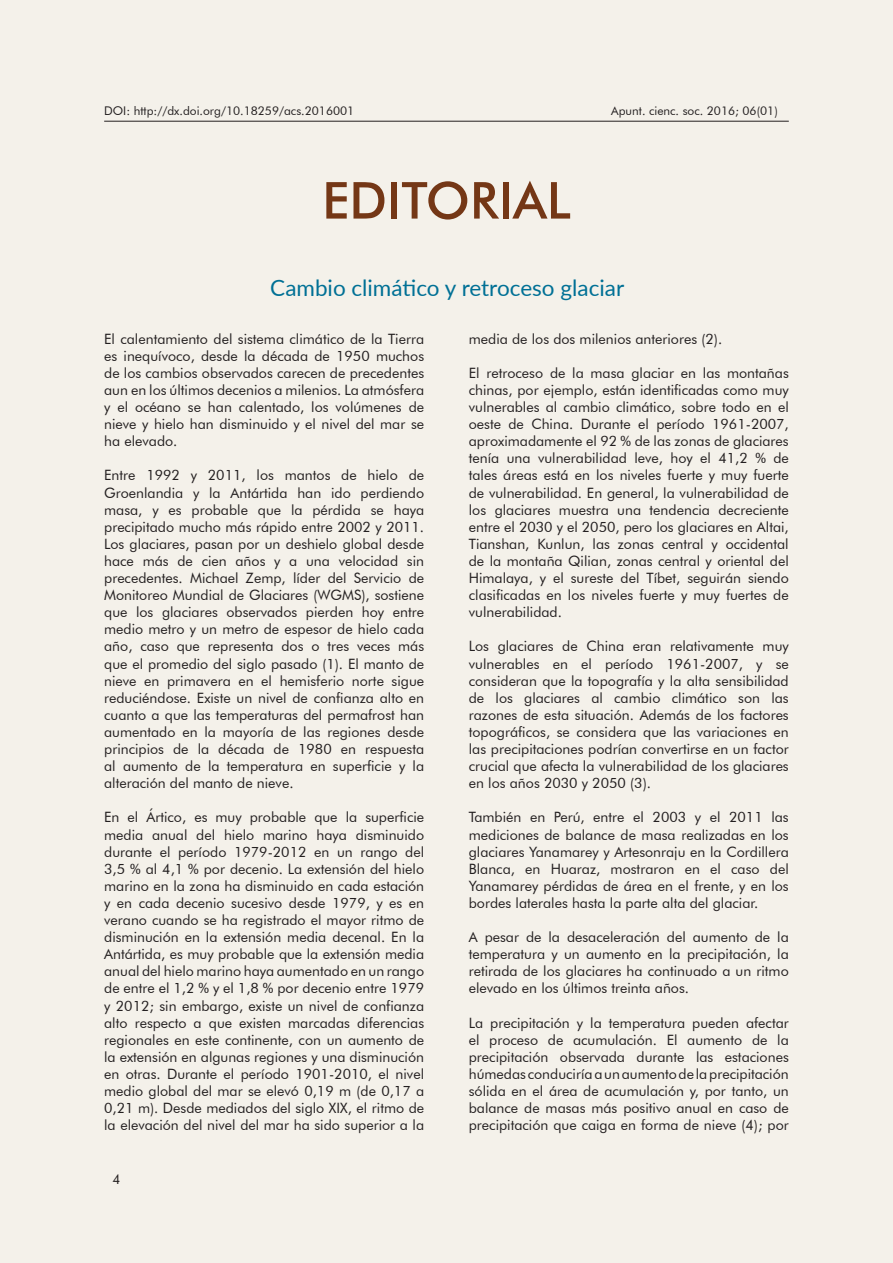
<style>
.page{position:relative;width:893px;height:1263px;background:#f4f1ea}
.page>*{position:absolute;margin:0;border:0;box-sizing:border-box;transform-origin:0 0}
.t1{font:500 51px "Futura BT";color:#743716}
.t2{font:22.5px "Lato";color:#007095}
.t3{font:14.25px/17.1px "Futura BT";color:#231f20;text-align:justify}
.t4{font:13.5px "Futura BT";color:#231f20}
.t5{font:12px "Futura BT";color:#231f20}
</style>
<div class="page">
<hr style="left:104px;top:121px;width:685px;height:1px;background:#231f20">
<p class="t5" style="left:104px;top:104px;width:252px">DOI: http://dx.doi.org/10.18259/acs.2016001</p>
<p class="t1" style="left:322px;top:169px;width:250px">EDITORIAL</p>
<p class="t5" style="left:611px;top:104px;width:168px">Apunt. cienc. soc. 2016; 06(01)</p>
<p class="t2" style="left:270px;top:272px;width:355px">Cambio climático y retroceso glaciar</p>
<p class="t3" style="left:104px;top:330px;width:321px">El calentamiento del sistema climático de la Tierra es inequívoco, desde la década de 1950 muchos de los cambios observados carecen de precedentes aun en los últimos decenios a milenios. La atmósfera y el océano se han calentado, los volúmenes de nieve y hielo han disminuido y el nivel del mar se ha elevado.</p>
<p class="t3" style="left:104px;top:467px;width:321px">Entre 1992 y 2011, los mantos de hielo de Groenlandia y la Antártida han ido perdiendo masa, y es probable que la pérdida se haya precipitado mucho más rápido entre 2002 y 2011.<br>Los glaciares, pasan por un deshielo global desde hace más de cien años y a una velocidad sin precedentes. Michael Zemp, líder del Servicio de Monitoreo Mundial de Glaciares (WGMS), sostiene que los glaciares observados pierden hoy entre medio metro y un metro de espesor de hielo cada año, caso que representa dos o tres veces más que el promedio del siglo pasado (1). El manto de nieve en primavera en el hemisferio norte sigue reduciéndose. Existe un nivel de confianza alto en cuanto a que las temperaturas del permafrost han aumentado en la mayoría de las regiones desde principios de la década de 1980 en respuesta al aumento de la temperatura en superficie y la alteración del manto de nieve.</p>
<p class="t3" style="left:104px;top:809px;width:321px">En el Ártico, es muy probable que la superficie media anual del hielo marino haya disminuido durante el período 1979-2012 en un rango del 3,5 % al 4,1 % por decenio. La extensión del hielo marino en la zona ha disminuido en cada estación y en cada decenio sucesivo desde 1979, y es en verano cuando se ha registrado el mayor ritmo de disminución en la extensión media decenal. En la Antártida, es muy probable que la extensión media anual del hielo marino haya aumentado en un rango de entre el 1,2 % y el 1,8 % por decenio entre 1979 y 2012; sin embargo, existe un nivel de confianza alto respecto a que existen marcadas diferencias regionales en este continente, con un aumento de la extensión en algunas regiones y una disminución en otras. Durante el período 1901-2010, el nivel medio global del mar se elevó 0,19 m (de 0,17 a 0,21 m). Desde mediados del siglo XIX, el ritmo de la elevación del nivel del mar ha sido superior a la</p>
<p class="t4" style="left:112px;top:1171px;width:9px">4</p>
<p class="t3" style="left:469px;top:330px;width:255px">media de los dos milenios anteriores (2).</p>
<p class="t3" style="left:469px;top:364px;width:321px">El retroceso de la masa glaciar en las montañas chinas, por ejemplo, están identificadas como muy vulnerables al cambio climático, sobre todo en el oeste de China. Durante el período 1961-2007, aproximadamente el 92 % de las zonas de glaciares tenía una vulnerabilidad leve, hoy el 41,2 % de tales áreas está en los niveles fuerte y muy fuerte de vulnerabilidad. En general, la vulnerabilidad de los glaciares muestra una tendencia decreciente entre el 2030 y el 2050, pero los glaciares en Altai, Tianshan, Kunlun, las zonas central y occidental de la montaña Qilian, zonas central y oriental del Himalaya, y el sureste del Tíbet, seguirán siendo clasificadas en los niveles fuerte y muy fuertes de vulnerabilidad.</p>
<p class="t3" style="left:469px;top:638px;width:321px">Los glaciares de China eran relativamente muy vulnerables en el período 1961-2007, y se consideran que la topografía y la alta sensibilidad de los glaciares al cambio climático son las razones de esta situación. Además de los factores topográficos, se considera que las variaciones en las precipitaciones podrían convertirse en un factor crucial que afecta la vulnerabilidad de los glaciares en los años 2030 y 2050 (3).</p>
<p class="t3" style="left:469px;top:809px;width:321px">También en Perú, entre el 2003 y el 2011 las mediciones de balance de masa realizadas en los glaciares Yanamarey y Artesonraju en la Cordillera Blanca, en Huaraz, mostraron en el caso del Yanamarey pérdidas de área en el frente, y en los bordes laterales hasta la parte alta del glaciar.</p>
<p class="t3" style="left:469px;top:928px;width:321px">A pesar de la desaceleración del aumento de la temperatura y un aumento en la precipitación, la retirada de los glaciares ha continuado a un ritmo elevado en los últimos treinta años.</p>
<p class="t3" style="left:469px;top:1014px;width:321px">La precipitación y la temperatura pueden afectar el proceso de acumulación. El aumento de la precipitación observada durante las estaciones húmedas conduciría a un aumento de la precipitación sólida en el área de acumulación y, por tanto, un balance de masas más positivo anual en caso de precipitación que caiga en forma de nieve (4); por</p>
</div>
